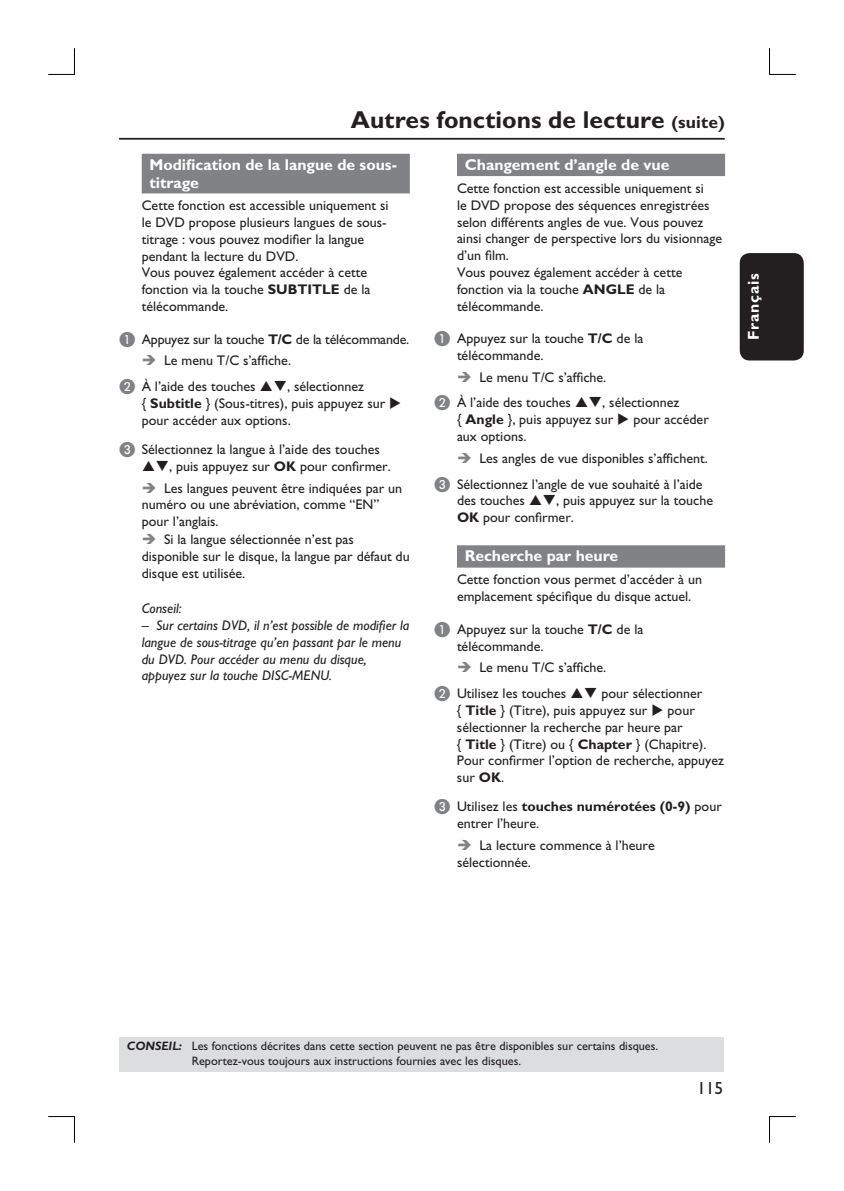
<style>
.page{position:relative;width:844px;height:1191px;background:#fff}
.page>*{position:absolute;margin:0;border:0;box-sizing:border-box;transform-origin:0 0}
.t1{font:700 24.5px "Gill Sans Std";color:#231f20}
.t2{font:17.5px "Gill Sans Std";color:#231f20}
.t3{font:700 15.75px/18.4px "Gill Sans Std";color:#fff}
.t4{font:700 15.75px "Gill Alt One";letter-spacing:.05em;color:#fff}
.t5{font:14px/16.8px "Gill Sans Std";color:#231f20}
.t6{font:italic 14px/16.8px "Gill Sans Std";color:#231f20}
.t7{font:12.25px/14.7px "Gill Sans Std";color:#231f20}
.s1{font-size:17.5px}
.s2{font-weight:700}
.s3{font-family:"Philips Pi Roman";font-size:15.75px;color:#808285}
.s4{font-weight:700;font-style:italic}
</style>
<div class="page">
<div style="left:739px;top:253px;width:64px;height:107px;background:#231f20;border-radius:10px"></div>
<div style="left:143px;top:155px;width:266px;height:38px;background:#808285"></div>
<div style="left:142px;top:154px;width:268px;height:39px;border:2px solid #808285"></div>
<div style="left:458px;top:155px;width:266px;height:20px;background:#808285"></div>
<div style="left:457px;top:154px;width:267px;height:22px;border:2px solid #808285"></div>
<div style="left:458px;top:546px;width:266px;height:21px;background:#808285"></div>
<div style="left:457px;top:545px;width:267px;height:22px;border:2px solid #808285"></div>
<hr style="left:119px;top:138px;width:605px;height:2px;background:#231f20">
<div style="left:119px;top:1037px;width:605px;height:34px;background:#dcdddf"></div>
<svg style="left:48px;top:48px;width:27px;height:27px"></svg>
<svg style="left:48px;top:1116px;width:27px;height:26px"></svg>
<svg style="left:769px;top:48px;width:26px;height:27px"></svg>
<svg style="left:769px;top:1116px;width:26px;height:26px"></svg>
<h1 class="t1" style="left:351px;top:111px;width:375px">Autres fonctions de lecture <span class="s1">(suite)</span></h1>
<p class="t3" style="left:149px;top:157px;width:249px">Modification de la langue de sous&shy;titrage</p>
<p class="t5" style="left:142px;top:199px;width:248px">Cette fonction est accessible uniquement si le DVD propose plusieurs langues de sous&shy;titrage : vous pouvez modifier la langue pendant la lecture du DVD.<br>Vous pouvez également accéder à cette fonction via la touche <span class="s2">SUBTITLE</span> de la télécommande.</p>
<p class="t5" style="left:164px;top:330px;width:247px;line-height:21.7px;text-indent:-45px"><span class="s3">A</span> Appuyez sur la touche <span class="s2">T/C</span> de la télécommande.<br>Le menu T/C s’affiche.</p>
<p class="t5" style="left:119px;top:380px;width:138px"><span class="s3">B</span> À l’aide des touches</p>
<p class="t5" style="left:142px;top:380px;width:245px;text-indent:145px">, sélectionnez<br>{ <span class="s2">Subtitle</span> } (Sous-titres), puis appuyez sur pour accéder aux options.</p>
<p class="t5" style="left:169px;top:442px;width:223px;text-indent:-50px"><span class="s3">C</span> Sélectionnez la langue à l’aide des touches<br>, puis appuyez sur <span class="s2">OK</span> pour confirmer.</p>
<p class="t5" style="left:142px;top:481px;width:262px;text-indent:22px">Les langues peuvent être indiquées par un numéro ou une abréviation, comme “EN” pour l’anglais.</p>
<p class="t5" style="left:142px;top:533px;width:269px;text-indent:22px">Si la langue sélectionnée n’est pas disponible sur le disque, la langue par défaut du disque est utilisée.</p>
<p class="t6" style="left:142px;top:601px;width:41px">Conseil:</p>
<p class="t6" style="left:142px;top:618px;width:269px">– Sur certains DVD, il n’est possible de modifier la langue de sous-titrage qu’en passant par le menu du DVD. Pour accéder au menu du disque, appuyez sur la touche DISC-MENU.</p>
<p class="t3" style="left:464px;top:157px;width:206px">Changement d’angle de vue</p>
<p class="t5" style="left:457px;top:181px;width:266px">Cette fonction est accessible uniquement si<br>le DVD propose des séquences enregistrées selon différents angles de vue. Vous pouvez ainsi changer de perspective lors du visionnage d’un film.<br>Vous pouvez également accéder à cette fonction via la touche <span class="s2">ANGLE</span> de la télécommande.</p>
<p class="t5" style="left:457px;top:331px;width:188px;text-indent:-22px"><span class="s3">A</span> Appuyez sur la touche <span class="s2">T/C</span> de la télécommande.</p>
<p class="t5" style="left:434px;top:366px;width:173px;line-height:25.7px;text-indent:45px">Le menu T/C s’affiche.<br><span class="s3">B</span> À l’aide des touches</p>
<p class="t5" style="left:457px;top:396px;width:224px;text-indent:145px">, sélectionnez { <span class="s2">Angle</span> }, puis appuyez sur</p>
<p class="t5" style="left:633px;top:413px;width:77px">pour accéder</p>
<p class="t5" style="left:479px;top:427px;width:230px;line-height:21.7px;text-indent:-22px">aux options.<br>Les angles de vue disponibles s’affichent.</p>
<p class="t5" style="left:457px;top:477px;width:247px;text-indent:-22px"><span class="s3">C</span> Sélectionnez l’angle de vue souhaité à l’aide des touches</p>
<p class="t5" style="left:457px;top:494px;width:257px;text-indent:99px">, puis appuyez sur la touche<br><span class="s2">OK</span> pour confirmer.</p>
<p class="t3" style="left:464px;top:548px;width:155px">Recherche par heure</p>
<p class="t5" style="left:457px;top:573px;width:246px">Cette fonction vous permet d’accéder à un emplacement spécifique du disque actuel.</p>
<p class="t5" style="left:457px;top:622px;width:188px;text-indent:-22px"><span class="s3">A</span> Appuyez sur la touche <span class="s2">T/C</span> de la télécommande.</p>
<p class="t5" style="left:434px;top:656px;width:173px;line-height:25.7px;text-indent:45px">Le menu T/C s’affiche.<br><span class="s3">B</span> Utilisez les touches</p>
<p class="t5" style="left:457px;top:686px;width:247px;text-indent:144px">pour sélectionner { <span class="s2">Title</span> } (Titre), puis appuyez sur</p>
<p class="t5" style="left:457px;top:703px;width:268px;text-indent:210px">pour sélectionner la recherche par heure par<br>{ <span class="s2">Title</span> } (Titre) ou { <span class="s2">Chapter</span> } (Chapitre).<br>Pour confirmer l’option de recherche, appuyez sur <span class="s2">OK</span>.</p>
<p class="t5" style="left:457px;top:800px;width:266px;text-indent:-22px"><span class="s3">C</span> Utilisez les <span class="s2">touches numérotées (0-9)</span> pour entrer l’heure.</p>
<p class="t5" style="left:457px;top:838px;width:199px;text-indent:22px">La lecture commence à l’heure sélectionnée.</p>
<p class="t4" style="left:747px;top:340px;width:68px;rotate:-90deg">Français</p>
<p class="t7" style="left:192px;top:1040px;width:468px;text-indent:-65px"><span class="s4">CONSEIL:</span> Les fonctions décrites dans cette section peuvent ne pas être disponibles sur certains disques.<br>Reportez-vous toujours aux instructions fournies avec les disques.</p>
<p class="t2" style="left:697px;top:1081px;width:28px">115</p>
</div>
